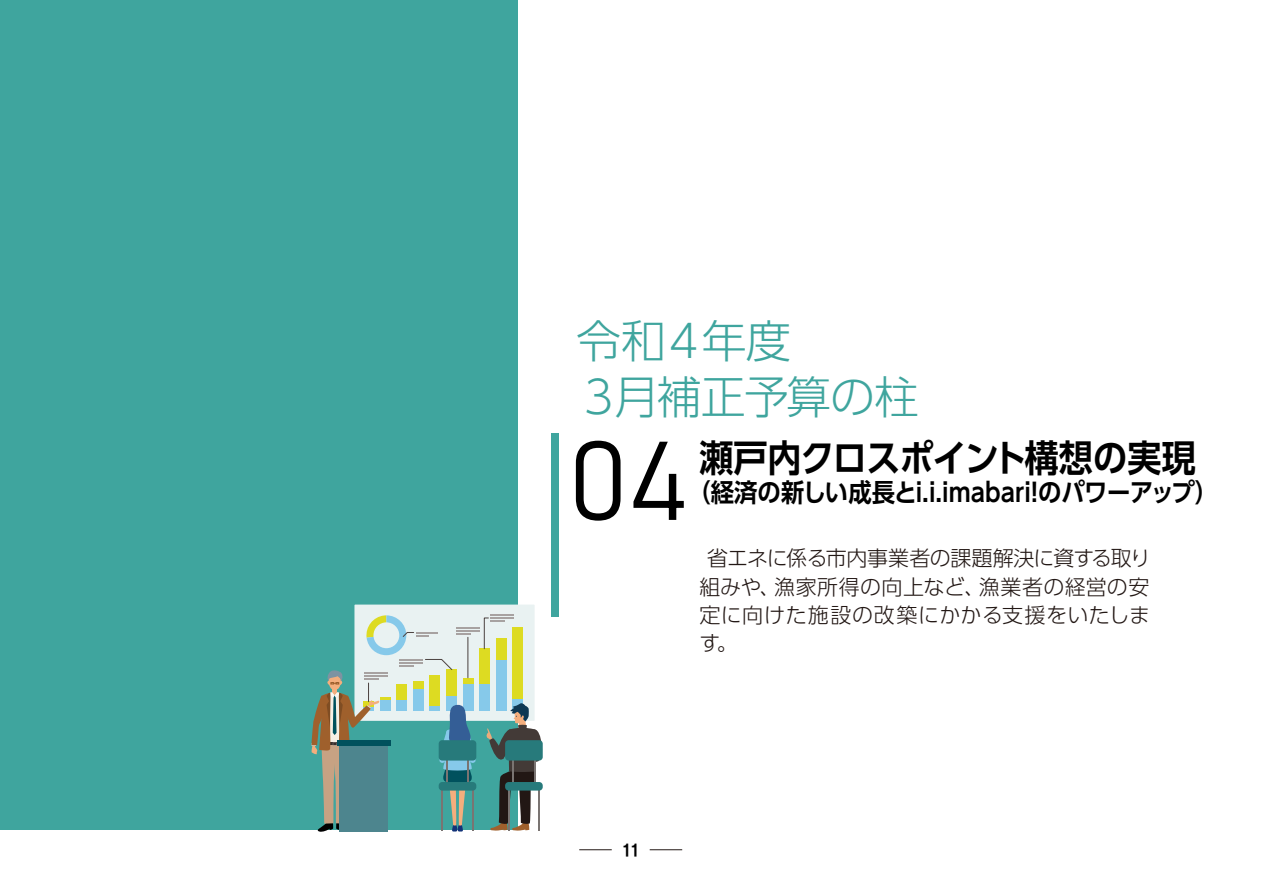
<style>
.page{position:relative;width:1263px;height:893px;background:#fff}
.page>*{position:absolute;margin:0;border:0;box-sizing:border-box;transform-origin:0 0}
.t1{font:110.1px "Bahnschrift";color:#000}
.t2{font:300 45px/56.4px "UD Shin Go Pro";letter-spacing:-.04em;color:#3fa59e}
.t3{font:700 37.35px "UD Shin Go Pro De";letter-spacing:-.025em;color:#000;scale:.92 1}
.t4{font:700 25.5px "UD Shin Go Pro De";color:#000;scale:.92 1}
.t5{font:300 21px/28.2px "UD Shin Go Pro";letter-spacing:.02em;color:#231815;text-align:justify}
.t6{font:16.05px "HGP Soei Kakugothic UB";color:#000}
</style>
<div class="page">
<div style="left:0;top:0;width:517px;height:829px;background:#3fa59e"></div>
<hr style="left:579px;top:849px;width:33px;height:1px;background:#231815">
<hr style="left:650px;top:849px;width:32px;height:1px;background:#231815">
<div style="left:354px;top:605px;width:181px;height:116px;background:#e9f2f2"></div>
<div style="left:479px;top:648px;width:11px;height:37px;background:#dddb22"></div>
<div style="left:479px;top:685px;width:11px;height:26px;background:#86c9ea"></div>
<div style="left:496px;top:638px;width:10px;height:22px;background:#dddb22"></div>
<div style="left:496px;top:660px;width:10px;height:51px;background:#86c9ea"></div>
<div style="left:512px;top:627px;width:11px;height:72px;background:#dddb22"></div>
<div style="left:512px;top:699px;width:11px;height:12px;background:#86c9ea"></div>
<hr style="left:456px;top:627px;width:23px;height:2px;background:#a7a2a1">
<hr style="left:456px;top:630px;width:23px;height:2px;background:#a7a2a1">
<hr style="left:490px;top:614px;width:23px;height:2px;background:#a7a2a1">
<hr style="left:490px;top:617px;width:23px;height:2px;background:#a7a2a1">
<svg style="left:483px;top:617px;width:21px;height:33px"></svg>
<svg style="left:486px;top:703px;width:57px;height:128px"></svg>
<hr style="left:512px;top:756px;width:2px;height:30px;background:#7a7472">
<hr style="left:534px;top:756px;width:2px;height:30px;background:#7a7472">
<hr style="left:508px;top:787px;width:2px;height:43px;background:#7a7472">
<hr style="left:538px;top:787px;width:2px;height:43px;background:#7a7472">
<div style="left:505px;top:740px;width:38px;height:20px;background:#277a7b;border-radius:4px"></div>
<div style="left:505px;top:782px;width:38px;height:9px;background:#277a7b;border-radius:4px"></div>
<svg style="left:311px;top:615px;width:165px;height:217px"></svg>
<div style="left:340px;top:744px;width:48px;height:88px;background:#4d858e"></div>
<div style="left:337px;top:740px;width:54px;height:5px;background:#00515d"></div>
<div style="left:551px;top:433px;width:7px;height:184px;background:#3fa59e"></div>
<h2 class="t2" style="left:576px;top:311px;width:344px">令和４年度<br>３月補正予算の柱</h2>
<h1 class="t1" style="left:568px;top:397px;width:123px">04</h1>
<h3 class="t3" style="left:699px;top:427px;width:541px">瀬戸内クロスポイント構想の実現</h3>
<p class="t4" style="left:687px;top:472px;width:578px">（経済の新しい成長とi.i.imabari！のパワーアップ）</p>
<p class="t5" style="left:699px;top:544px;width:453px;text-indent:8px">省エネに係る市内事業者の課題解決に資する取り組みや、漁家所得の向上など、漁業者の経営の安定に向けた施設の改築にかかる支援をいたします。</p>
<p class="t6" style="left:621px;top:842px;width:20px">11</p>
</div>
